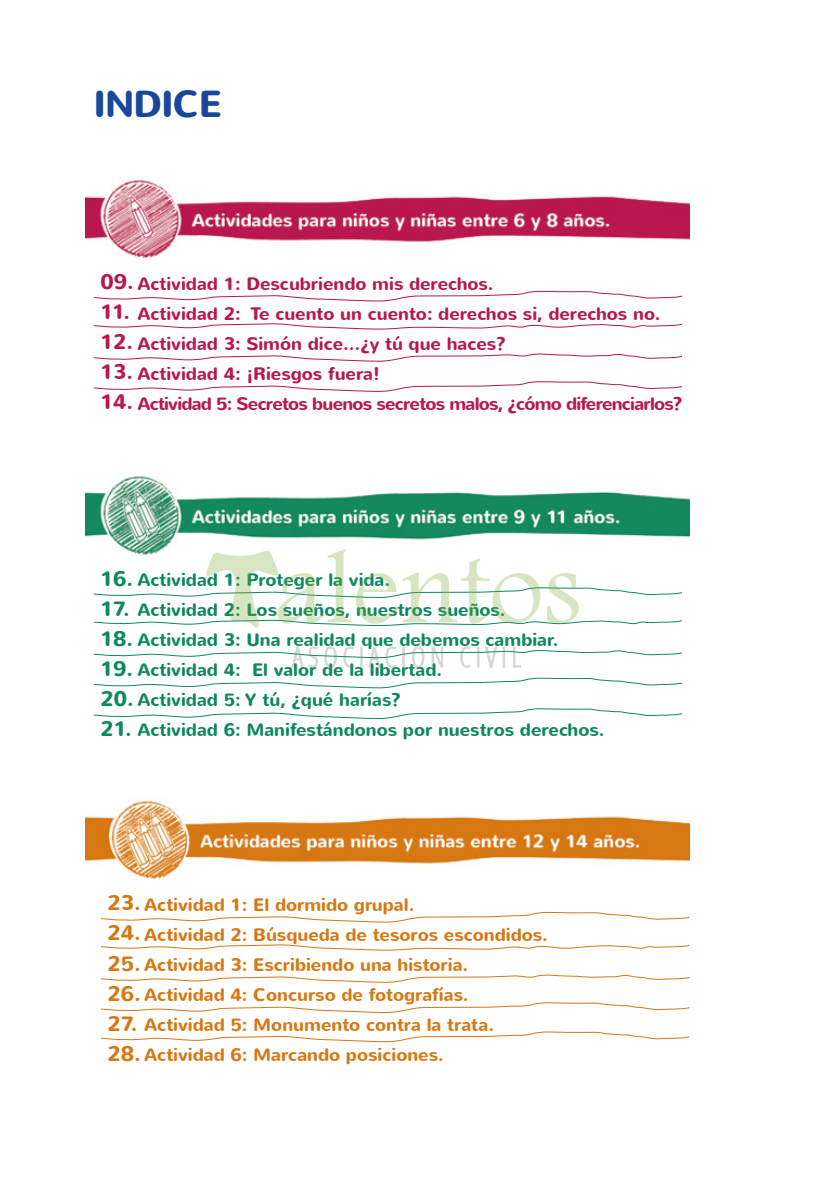
<style>
.page{position:relative;width:830px;height:1191px;background:#fff}
.page>*{position:absolute;margin:0;border:0;box-sizing:border-box;transform-origin:0 0}
.t1{font:700 37.5px "Nunito";letter-spacing:-.025em;color:#184897}
.t2{font:700 21px/30px "Nunito";letter-spacing:-.03em;color:#0d8861}
.t3{font:700 21px/30px "Nunito";color:#d77813}
.t4{font:700 21px/30px "Nunito";letter-spacing:-.035em;color:#b91750}
.t5{font:700 18px/30px "Nunito";color:#0d8861}
.t6{font:700 18px/30px "Nunito";color:#b91750}
.t7{font:700 18px/30px "Nunito";color:#d77813}
</style>
<div class="page">
<img style="left:85px;top:180px;width:604px;height:79px">
<img style="left:85px;top:476px;width:604px;height:72px">
<img style="left:85px;top:798px;width:604px;height:81px">
<svg style="left:93px;top:290px;width:589px;height:12px"></svg>
<svg style="left:93px;top:353px;width:589px;height:9px"></svg>
<svg style="left:93px;top:323px;width:589px;height:7px"></svg>
<svg style="left:93px;top:381px;width:589px;height:11px"></svg>
<svg style="left:101px;top:911px;width:589px;height:12px"></svg>
<svg style="left:101px;top:974px;width:589px;height:9px"></svg>
<svg style="left:101px;top:944px;width:589px;height:7px"></svg>
<svg style="left:101px;top:1002px;width:589px;height:11px"></svg>
<svg style="left:100px;top:1031px;width:590px;height:12px"></svg>
<svg style="left:93px;top:677px;width:589px;height:12px"></svg>
<svg style="left:93px;top:708px;width:589px;height:11px"></svg>
<svg style="left:93px;top:548px;width:589px;height:80px"></svg>
<svg style="left:93px;top:640px;width:589px;height:28px"></svg>
<h1 class="t1" style="left:94px;top:79px;width:130px">INDICE</h1>
<p class="t4" style="left:100px;top:267px;width:35px">09.<br>11.<br>12.<br>13.<br>14.</p>
<p class="t6" style="left:137px;top:269px;width:546px">Actividad 1: Descubriendo mis derechos.<br>Actividad 2: Te cuento un cuento: derechos si, derechos no.<br>Actividad 3: Simón dice…¿y tú que haces?<br>Actividad 4: ¡Riesgos fuera!<br>Actividad 5: Secretos buenos secretos malos, ¿cómo diferenciarlos?</p>
<p class="t2" style="left:100px;top:564px;width:35px">16.<br>17.<br>18.<br>19.<br>20.<br>21.</p>
<p class="t5" style="left:137px;top:565px;width:468px">Actividad 1: Proteger la vida.<br>Actividad 2: Los sueños, nuestros sueños.<br>Actividad 3: Una realidad que debemos cambiar.<br>Actividad 4: El valor de la libertad.<br>Actividad 5: Y tú, ¿qué harías?<br>Actividad 6: Manifestándonos por nuestros derechos.</p>
<p class="t3" style="left:107px;top:888px;width:35px">23.<br>24.<br>25.<br>26.<br>27.<br>28.</p>
<p class="t7" style="left:144px;top:889px;width:405px">Actividad 1: El dormido grupal.<br>Actividad 2: Búsqueda de tesoros escondidos.<br>Actividad 3: Escribiendo una historia.<br>Actividad 4: Concurso de fotografías.<br>Actividad 5: Monumento contra la trata.<br>Actividad 6: Marcando posiciones.</p>
</div>
